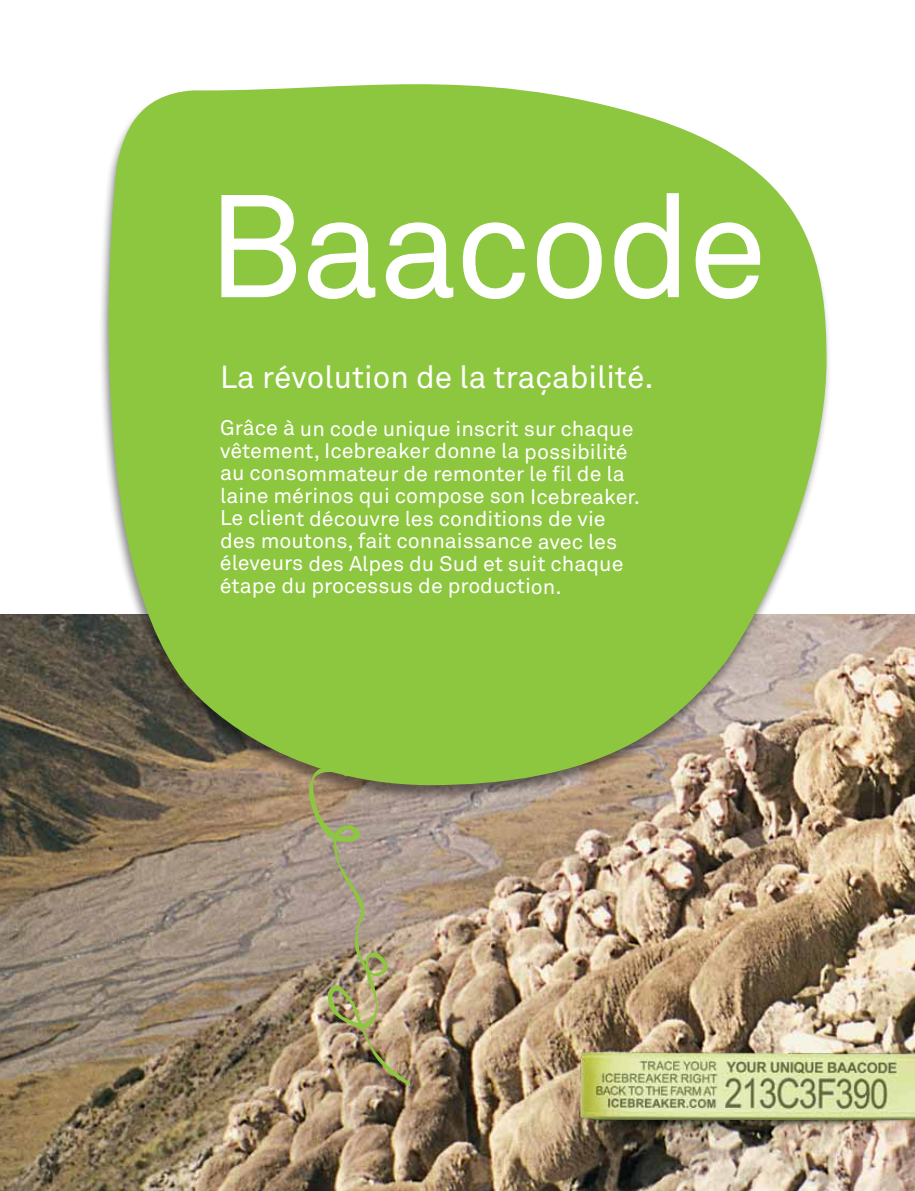
<style>
.page{position:relative;width:915px;height:1191px;background:#fff}
.page>*{position:absolute;margin:0;border:0;box-sizing:border-box;transform-origin:0 0}
.t1{font:144px "Akkurat";letter-spacing:-.02em;color:#fff}
.t2{font:31.5px "Akkurat";color:#fff}
.t3{font:21px/22.5px "Akkurat";letter-spacing:-.005em;color:#fff}
</style>
<div class="page">
<img style="left:0;top:614px;width:914px;height:577px">
<div style="left:98px;top:84px;width:733px;height:717px;background:#000;opacity:.45"></div>
<svg style="left:109px;top:84px;width:717px;height:701px;background:#94c34f"></svg>
<img style="left:306px;top:766px;width:104px;height:320px">
<img style="left:571px;top:1119px;width:343px;height:21px">
<img style="left:571px;top:1040px;width:343px;height:79px">
<h1 class="t1" style="left:207px;top:163px;width:561px">Baacode</h1>
<h2 class="t2" style="left:220px;top:358px;width:435px">La révolution de la traçabilité.</h2>
<p class="t3" style="left:220px;top:418px;width:421px">Grâce à un code unique inscrit sur chaque vêtement, Icebreaker donne la possibilité au consommateur de remonter le fil de la laine mérinos qui compose son Icebreaker.<br>Le client découvre les conditions de vie des moutons, fait connaissance avec les éleveurs des Alpes du Sud et suit chaque étape du processus de production.</p>
</div>
